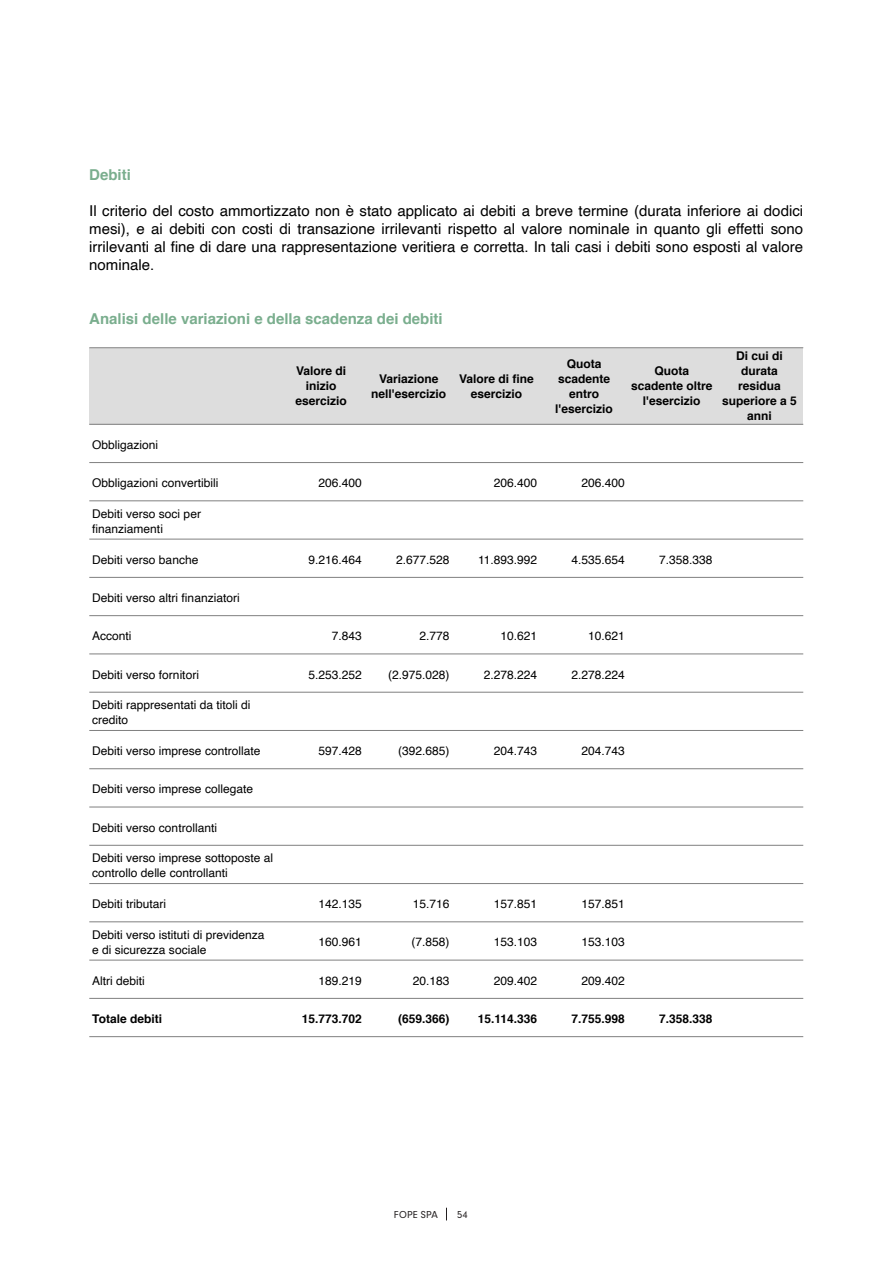
<style>
.page{position:relative;width:893px;height:1263px;background:#fff}
.page>*{position:absolute;margin:0;border:0;box-sizing:border-box;transform-origin:0 0}
.t1{font:15px/18px "Helvetica";color:#000;text-align:justify}
.t2{font:700 15px "Helvetica";color:#7aae8e}
.t3{font:12px/15px "Helvetica";color:#000}
.t4{font:700 12px/15px "Helvetica";color:#000;text-align:center}
.t5{font:10.5px "Neuzeit Gro";letter-spacing:.02em;color:#231f20}
</style>
<div class="page">
<div style="left:89px;top:348px;width:188px;height:76px;background:#ddd"></div>
<div style="left:277px;top:348px;width:88px;height:76px;background:#ddd"></div>
<div style="left:365px;top:348px;width:88px;height:76px;background:#ddd"></div>
<div style="left:453px;top:348px;width:87px;height:76px;background:#ddd"></div>
<div style="left:540px;top:348px;width:88px;height:76px;background:#ddd"></div>
<div style="left:628px;top:348px;width:88px;height:76px;background:#ddd"></div>
<div style="left:716px;top:348px;width:87px;height:76px;background:#ddd"></div>
<hr style="left:89px;top:424px;width:714px;height:1px;background:#808080">
<hr style="left:89px;top:462px;width:714px;height:1px;background:#808080">
<hr style="left:89px;top:500px;width:714px;height:1px;background:#808080">
<hr style="left:89px;top:539px;width:714px;height:1px;background:#808080">
<hr style="left:89px;top:577px;width:714px;height:1px;background:#808080">
<hr style="left:89px;top:615px;width:714px;height:1px;background:#808080">
<hr style="left:89px;top:653px;width:714px;height:1px;background:#808080">
<hr style="left:89px;top:692px;width:714px;height:1px;background:#808080">
<hr style="left:89px;top:730px;width:714px;height:1px;background:#808080">
<hr style="left:89px;top:768px;width:714px;height:1px;background:#808080">
<hr style="left:89px;top:807px;width:714px;height:1px;background:#808080">
<hr style="left:89px;top:845px;width:714px;height:1px;background:#808080">
<hr style="left:89px;top:883px;width:714px;height:1px;background:#808080">
<hr style="left:89px;top:921px;width:714px;height:1px;background:#808080">
<hr style="left:89px;top:960px;width:714px;height:1px;background:#808080">
<hr style="left:89px;top:998px;width:714px;height:1px;background:#808080">
<hr style="left:89px;top:347px;width:714px;height:1px;background:#808080">
<hr style="left:89px;top:1036px;width:714px;height:1px;background:#808080">
<svg style="left:446px;top:1208px;width:1px;height:12px"></svg>
<p class="t2" style="left:89px;top:163px;width:43px">Debiti</p>
<p class="t1" style="left:89px;top:203px;width:715px">Il criterio del costo ammortizzato non è stato applicato ai debiti a breve termine (durata inferiore ai dodici mesi), e ai debiti con costi di transazione irrilevanti rispetto al valore nominale in quanto gli effetti sono irrilevanti al fine di dare una rappresentazione veritiera e corretta. In tali casi i debiti sono esposti al valore nominale.</p>
<p class="t2" style="left:89px;top:307px;width:355px">Analisi delle variazioni e della scadenza dei debiti</p>
<p class="t4" style="left:295px;top:364px;width:53px">Valore di inizio esercizio</p>
<p class="t4" style="left:371px;top:371px;width:76px">Variazione nell'esercizio</p>
<p class="t4" style="left:459px;top:371px;width:76px">Valore di fine esercizio</p>
<p class="t4" style="left:555px;top:356px;width:59px">Quota scadente entro l'esercizio</p>
<p class="t4" style="left:631px;top:364px;width:83px">Quota scadente oltre l'esercizio</p>
<p class="t3" style="left:92px;top:438px;width:68px">Obbligazioni</p>
<p class="t3" style="left:92px;top:476px;width:128px">Obbligazioni convertibili</p>
<p class="t3" style="left:318px;top:476px;width:45px">206.400</p>
<p class="t3" style="left:494px;top:476px;width:45px">206.400</p>
<p class="t3" style="left:581px;top:476px;width:45px">206.400</p>
<p class="t3" style="left:92px;top:507px;width:110px">Debiti verso soci per finanziamenti</p>
<p class="t3" style="left:92px;top:552px;width:108px">Debiti verso banche</p>
<p class="t3" style="left:308px;top:552px;width:55px">9.216.464</p>
<p class="t3" style="left:396px;top:552px;width:55px">2.677.528</p>
<p class="t3" style="left:478px;top:552px;width:61px">11.893.992</p>
<p class="t3" style="left:571px;top:552px;width:55px">4.535.654</p>
<p class="t3" style="left:659px;top:552px;width:55px">7.358.338</p>
<p class="t3" style="left:92px;top:591px;width:149px">Debiti verso altri finanziatori</p>
<p class="t3" style="left:92px;top:629px;width:41px">Acconti</p>
<p class="t3" style="left:332px;top:629px;width:32px">7.843</p>
<p class="t3" style="left:419px;top:629px;width:32px">2.778</p>
<p class="t3" style="left:500px;top:629px;width:38px">10.621</p>
<p class="t3" style="left:588px;top:629px;width:38px">10.621</p>
<p class="t3" style="left:92px;top:667px;width:108px">Debiti verso fornitori</p>
<p class="t3" style="left:308px;top:667px;width:55px">5.253.252</p>
<p class="t3" style="left:388px;top:667px;width:63px">(2.975.028)</p>
<p class="t3" style="left:484px;top:667px;width:55px">2.278.224</p>
<p class="t3" style="left:571px;top:667px;width:55px">2.278.224</p>
<p class="t3" style="left:92px;top:698px;width:160px">Debiti rappresentati da titoli di credito</p>
<p class="t3" style="left:92px;top:744px;width:170px">Debiti verso imprese controllate</p>
<p class="t3" style="left:318px;top:744px;width:45px">597.428</p>
<p class="t3" style="left:398px;top:744px;width:53px">(392.685)</p>
<p class="t3" style="left:494px;top:744px;width:45px">204.743</p>
<p class="t3" style="left:581px;top:744px;width:45px">204.743</p>
<p class="t3" style="left:92px;top:782px;width:162px">Debiti verso imprese collegate</p>
<p class="t3" style="left:92px;top:820px;width:126px">Debiti verso controllanti</p>
<p class="t3" style="left:92px;top:851px;width:182px">Debiti verso imprese sottoposte al controllo delle controllanti</p>
<p class="t3" style="left:92px;top:897px;width:76px">Debiti tributari</p>
<p class="t3" style="left:318px;top:897px;width:45px">142.135</p>
<p class="t3" style="left:413px;top:897px;width:38px">15.716</p>
<p class="t3" style="left:494px;top:897px;width:45px">157.851</p>
<p class="t3" style="left:581px;top:897px;width:45px">157.851</p>
<p class="t3" style="left:92px;top:927px;width:174px">Debiti verso istituti di previdenza e di sicurezza sociale</p>
<p class="t3" style="left:318px;top:935px;width:45px">160.961</p>
<p class="t3" style="left:411px;top:935px;width:40px">(7.858)</p>
<p class="t3" style="left:494px;top:935px;width:45px">153.103</p>
<p class="t3" style="left:581px;top:935px;width:45px">153.103</p>
<p class="t3" style="left:92px;top:973px;width:54px">Altri debiti</p>
<p class="t3" style="left:318px;top:973px;width:45px">189.219</p>
<p class="t3" style="left:413px;top:973px;width:38px">20.183</p>
<p class="t3" style="left:494px;top:973px;width:45px">209.402</p>
<p class="t3" style="left:581px;top:973px;width:45px">209.402</p>
<p class="t4" style="left:92px;top:1011px;width:71px">Totale debiti</p>
<p class="t4" style="left:302px;top:1011px;width:62px">15.773.702</p>
<p class="t4" style="left:398px;top:1011px;width:53px">(659.366)</p>
<p class="t4" style="left:478px;top:1011px;width:61px">15.114.336</p>
<p class="t4" style="left:571px;top:1011px;width:55px">7.755.998</p>
<p class="t4" style="left:659px;top:1011px;width:55px">7.358.338</p>
<p class="t4" style="left:722px;top:349px;width:76px">Di cui di durata residua superiore a 5 anni</p>
<p class="t5" style="left:394px;top:1208px;width:46px">FOPE SPA</p>
<p class="t5" style="left:457px;top:1208px;width:12px">54</p>
</div>
